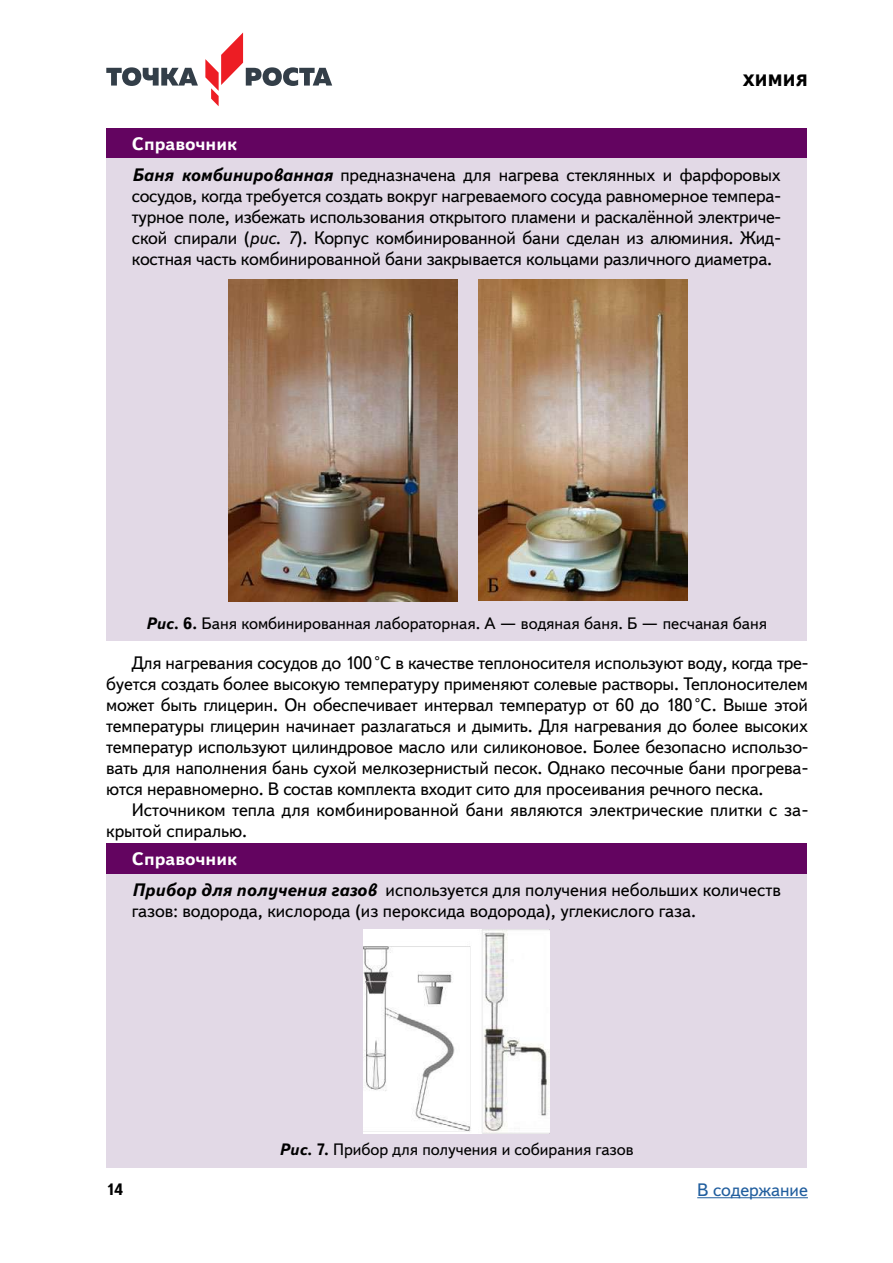
<style>
.page{position:relative;width:893px;height:1263px;background:#fff}
.page>*{position:absolute;margin:0;border:0;box-sizing:border-box;transform-origin:0 0}
.t1{font:18px/21px "Textbook New";color:#000}
.t2{font:18px "Textbook New";color:#215e9e}
.t3{font:16.5px "Textbook New";color:#000}
.t4{font:800 16.5px "Textbook New";letter-spacing:.01em;color:#000}
.t5{font:700 16.5px "Textbook New";color:#000}
.s1{font-weight:700;color:#fff}
.s2{font-weight:700;font-style:italic}
.s3{font-style:italic}
.s4{font-weight:700}
</style>
<div class="page">
<svg style="left:106px;top:67px;width:92px;height:19px"></svg>
<svg style="left:205px;top:32px;width:127px;height:74px"></svg>
<hr style="left:697px;top:1197px;width:111px;height:1px;background:#215e9e">
<div style="left:106px;top:128px;width:700px;height:31px;background:#630460"></div>
<div style="left:106px;top:159px;width:700px;height:482px;background:#e2d9e6"></div>
<div style="left:106px;top:843px;width:700px;height:31px;background:#630460"></div>
<div style="left:106px;top:874px;width:700px;height:293px;background:#e2d9e6"></div>
<img style="left:364px;top:929px;width:185px;height:204px">
<img style="left:228px;top:279px;width:230px;height:322px">
<img style="left:478px;top:279px;width:210px;height:321px">
<p class="t4" style="left:743px;top:70px;width:66px">ХИМИЯ</p>
<p class="t1" style="left:132px;top:128px;width:651px;line-height:31px"><span class="s1">Справочник<br></span><span class="s2">Баня комбинированная</span> предназначена для нагрева стеклянных и фарфоровых</p>
<p class="t1" style="left:132px;top:185px;width:651px;text-align:justify">сосудов, когда требуется создать вокруг нагреваемого сосуда равномерное темпера&shy;турное поле, избежать использования открытого пламени и раскалённой электриче&shy;ской спирали (<span class="s3">рис. 7</span>). Корпус комбинированной бани сделан из алюминия. Жид&shy;костная часть комбинированной бани закрывается кольцами различного диаметра.</p>
<p class="t3" style="left:146px;top:613px;width:623px"><span class="s2">Рис.</span> <span class="s4">6.</span> Баня комбинированная лабораторная. А — водяная баня. Б — песчаная баня</p>
<p class="t1" style="left:106px;top:652px;width:703px;text-align:justify;text-indent:26px">Для нагревания сосудов до 100◦С в качестве теплоносителя используют воду, когда тре&shy;буется создать более высокую температуру применяют солевые растворы. Теплоносителем может быть глицерин. Он обеспечивает интервал температур от 60 до 180◦С. Выше этой температуры глицерин начинает разлагаться и дымить. Для нагревания до более высоких температур используют цилиндровое масло или силиконовое. Более безопасно использо&shy;вать для наполнения бань сухой мелкозернистый песок. Однако песочные бани прогрева&shy;ются неравномерно. В состав комплекта входит сито для просеивания речного песка.</p>
<p class="t1" style="left:106px;top:799px;width:703px;text-indent:26px">Источником тепла для комбинированной бани являются электрические плитки с за&shy;крытой спиралью.</p>
<p class="t1" style="left:132px;top:843px;width:651px;line-height:31px"><span class="s1">Справочник<br></span><span class="s2">Прибор для получения газов</span> используется для получения небольших количеств</p>
<p class="t1" style="left:132px;top:900px;width:563px">газов: водорода, кислорода (из пероксида водорода), углекислого газа.</p>
<p class="t5" style="left:106px;top:1179px;width:19px">14</p>
<p class="t3" style="left:279px;top:1139px;width:356px"><span class="s2">Рис.</span> <span class="s4">7.</span> Прибор для получения и собирания газов</p>
<p class="t2" style="left:697px;top:1179px;width:112px">В содержание</p>
</div>
